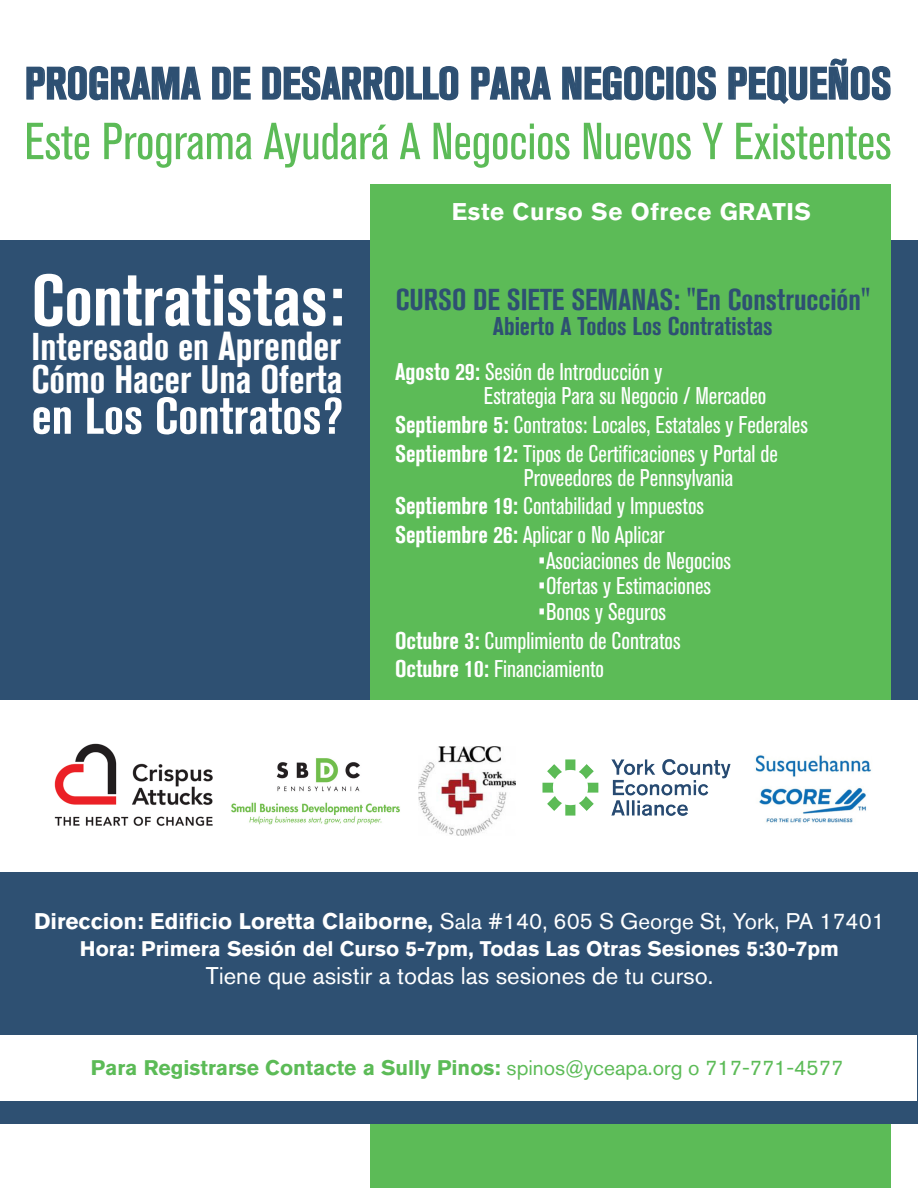
<style>
.page{position:relative;width:918px;height:1188px;background:#fff}
.page>*{position:absolute;margin:0;border:0;box-sizing:border-box;transform-origin:0 0}
.t1{font:700 condensed 71.85px "Akzidenz Grotesk BQ";color:#fff}
.t2{font:condensed 51.45px "Akzidenz Grotesk BQ";color:#5cbb57}
.t3{font:700 condensed 51px "Akzidenz Grotesk BQ";color:#fff}
.t4{font:700 condensed 44.55px "Akzidenz Grotesk BQ";color:#2e5072}
.t5{font:700 condensed 39.3px "Akzidenz Grotesk BQ";color:#fff}
.t6{font:700 condensed 38.4px "Akzidenz Grotesk BQ";color:#fff}
.t7{font:700 condensed 30px "Akzidenz Grotesk BQ";color:#2e5072}
.t8{font:700 condensed 25.5px "Akzidenz Grotesk BQ";color:#2e5072}
.t9{font:condensed 24px/28.8px "Akzidenz Grotesk BQ";color:#fff}
.t10{font:24px "Akzidenz Grotesk BQ";color:#fff}
.t11{font:700 24px "Akzidenz Grotesk BQ";letter-spacing:.025em;color:#fff}
.t12{font:700 22.5px "Akzidenz Grotesk BQ";color:#fff}
.t13{font:700 21px "Akzidenz Grotesk BQ";color:#5cbb57}
.t14{font:700 21px "Akzidenz Grotesk BQ";color:#fff}
.s1{font-size:40.2px}
.s2{font-weight:700}
.s3{font-weight:400}
</style>
<div class="page">
<div style="left:0;top:240px;width:918px;height:459px;background:#2e5072"></div>
<svg style="left:26px;top:66px;width:175px;height:35px"></svg>
<svg style="left:212px;top:66px;width:39px;height:34px"></svg>
<svg style="left:262px;top:66px;width:197px;height:35px"></svg>
<svg style="left:471px;top:66px;width:80px;height:34px"></svg>
<svg style="left:562px;top:66px;width:103px;height:35px"></svg>
<div style="left:666px;top:67px;width:7px;height:33px;border:2px solid #2e5072"></div>
<svg style="left:676px;top:66px;width:40px;height:35px"></svg>
<svg style="left:728px;top:58px;width:163px;height:46px"></svg>
<div style="left:370px;top:184px;width:521px;height:1004px;background:#5cbb57"></div>
<div style="left:0;top:871px;width:918px;height:252px;background:#2e5072"></div>
<div style="left:0;top:1035px;width:917px;height:66px;background:#fff"></div>
<div style="left:1px;top:700px;width:917px;height:172px;background:#fff"></div>
<img style="left:542px;top:759px;width:189px;height:57px">
<img style="left:231px;top:758px;width:169px;height:66px">
<img style="left:55px;top:743px;width:158px;height:83px">
<img style="left:418px;top:746px;width:98px;height:90px">
<img style="left:755px;top:755px;width:116px;height:68px">
<h3 class="t4" style="left:25px;top:58px;width:868px">PROGRAMA DE DESARROLLO PARA NEGOCIOS PEQUEÑOS</h3>
<h2 class="t2" style="left:24px;top:112px;width:868px">Este Programa Ayudará A Negocios Nuevos Y Existentes</h2>
<h1 class="t1" style="left:32px;top:259px;width:314px">Contratistas:</h1>
<h3 class="t6" style="left:32px;top:324px;width:311px">Interesado en <span class="s1">Aprender</span></h3>
<h3 class="t5" style="left:32px;top:357px;width:312px">Cómo Hacer Una Oferta</h3>
<h3 class="t3" style="left:32px;top:387px;width:313px">en Los Contratos?</h3>
<p class="t11" style="left:452px;top:198px;width:361px">Este Curso Se Ofrece GRATIS</p>
<p class="t7" style="left:396px;top:282px;width:476px">CURSO DE SIETE SEMANAS: "En Construcción"</p>
<p class="t8" style="left:493px;top:312px;width:281px">Abierto A Todos Los Contratistas</p>
<p class="t9" style="left:484px;top:360px;width:284px;line-height:24px;text-indent:-89px"><span class="s2">Agosto 29:</span> Sesión de Introducción y<br>Estrategia Para su Negocio / Mercadeo</p>
<p class="t9" style="left:395px;top:411px;width:414px"><span class="s2">Septiembre 5:</span> Contratos: Locales, Estatales y Federales<br><span class="s2">Septiembre 12:</span> Tipos de Certificaciones y Portal de</p>
<p class="t9" style="left:395px;top:463px;width:340px;text-indent:129px">Proveedores de Pennsylvania<br><span class="s2">Septiembre 19:</span> Contabilidad y Impuestos<br><span class="s2">Septiembre 26:</span> Aplicar o No Aplicar</p>
<p class="t9" style="left:538px;top:546px;width:195px">•Asociaciones de Negocios</p>
<p class="t9" style="left:538px;top:572px;width:175px">•Ofertas y Estimaciones</p>
<p class="t9" style="left:395px;top:597px;width:287px;text-indent:143px">•Bonos y Seguros<br><span class="s2">Octubre 3:</span> Cumplimiento de Contratos<br><span class="s2">Octubre 10:</span> Financiamiento</p>
<p class="t12" style="left:34px;top:908px;width:852px">Direccion: Edificio Loretta Claiborne, <span class="s3">Sala #140, 605 S George St, York, PA 17401</span></p>
<p class="t14" style="left:80px;top:936px;width:761px">Hora: Primera Sesión del Curso 5-7pm, Todas Las Otras Sesiones 5:30-7pm</p>
<p class="t10" style="left:206px;top:962px;width:509px">Tiene que asistir a todas las sesiones de tu curso.</p>
<p class="t13" style="left:91px;top:1055px;width:754px">Para Registrarse Contacte a Sully Pinos: <span class="s3">spinos@yceapa.org o 717-771-4577</span></p>
</div>
